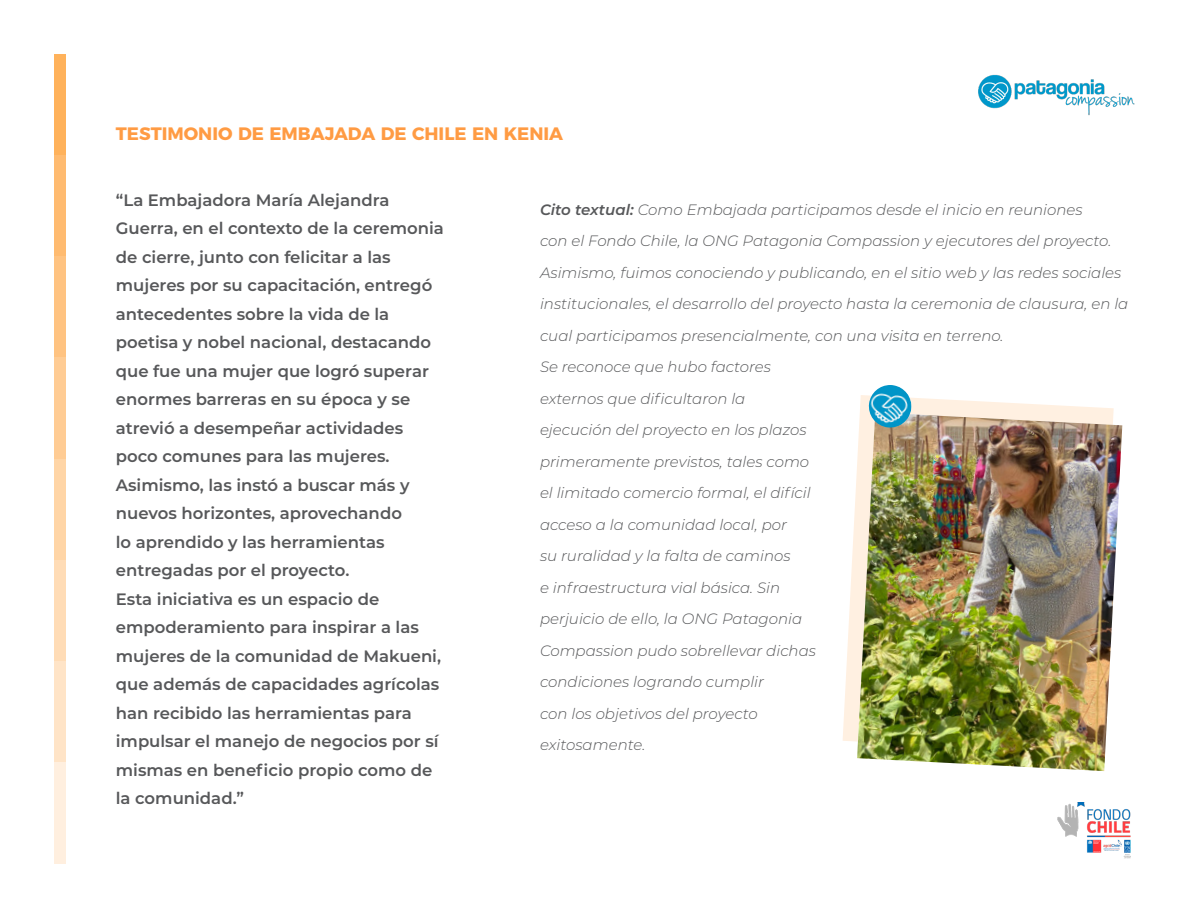
<style>
.page{position:relative;width:1188px;height:918px;background:#fff}
.page>*{position:absolute;margin:0;border:0;box-sizing:border-box;transform-origin:0 0}
.t1{font:700 18px "Montserrat";color:#ff9b43}
.t2{font:600 16.5px/28.5px "Montserrat";color:#57585a}
.t3{font:italic 300 15px/31.5px "Montserrat";color:#57585a}
.s1{font-weight:600}
</style>
<div class="page">
<img style="left:978px;top:74px;width:157px;height:42px">
<img style="left:1057px;top:802px;width:74px;height:57px">
<div style="left:54px;top:54px;width:12px;height:101px;background:#ffb25b"></div>
<div style="left:54px;top:155px;width:12px;height:101px;background:#ffbb70"></div>
<div style="left:54px;top:256px;width:12px;height:102px;background:#ffc381"></div>
<div style="left:54px;top:358px;width:12px;height:101px;background:#ffcc94"></div>
<div style="left:54px;top:459px;width:12px;height:101px;background:#ffd5a6"></div>
<div style="left:54px;top:560px;width:12px;height:101px;background:#ffdcb6"></div>
<div style="left:54px;top:661px;width:12px;height:102px;background:#ffe4c7"></div>
<div style="left:54px;top:763px;width:12px;height:101px;background:#ffefdf"></div>
<svg style="left:843px;top:395px;width:271px;height:347px"></svg>
<img style="left:857px;top:412px;width:265px;height:359px">
<img style="left:868px;top:385px;width:45px;height:44px">
<p class="t1" style="left:116px;top:119px;width:449px">TESTIMONIO DE EMBAJADA DE CHILE EN KENIA</p>
<p class="t2" style="left:116px;top:185px;width:330px">“La Embajadora María Alejandra Guerra, en el contexto de la ceremonia de cierre, junto con felicitar a las mujeres por su capacitación, entregó antecedentes sobre la vida de la poetisa y nobel nacional, destacando que fue una mujer que logró superar enormes barreras en su época y se atrevió a desempeñar actividades poco comunes para las mujeres.<br>Asimismo, las instó a buscar más y nuevos horizontes, aprovechando<br>lo aprendido y las herramientas entregadas por el proyecto.</p>
<p class="t2" style="left:116px;top:584px;width:327px">Esta iniciativa es un espacio de empoderamiento para inspirar a las mujeres de la comunidad de Makueni, que además de capacidades agrícolas han recibido las herramientas para impulsar el manejo de negocios por sí mismas en beneficio propio como de la comunidad.”</p>
<p class="t3" style="left:540px;top:193px;width:590px"><span class="s1">Cito textual:</span> Como Embajada participamos desde el inicio en reuniones<br>con el Fondo Chile, la ONG Patagonia Compassion y ejecutores del proyecto.<br>Asimismo, fuimos conociendo y publicando, en el sitio web y las redes sociales institucionales, el desarrollo del proyecto hasta la ceremonia de clausura, en la cual participamos presencialmente, con una visita en terreno.</p>
<p class="t3" style="left:540px;top:351px;width:277px">Se reconoce que hubo factores externos que dificultaron la ejecución del proyecto en los plazos primeramente previstos, tales como el limitado comercio formal, el difícil acceso a la comunidad local, por<br>su ruralidad y la falta de caminos<br>e infraestructura vial básica. Sin perjuicio de ello, la ONG Patagonia<br>Compassion pudo sobrellevar dichas condiciones logrando cumplir<br>con los objetivos del proyecto exitosamente.</p>
</div>
